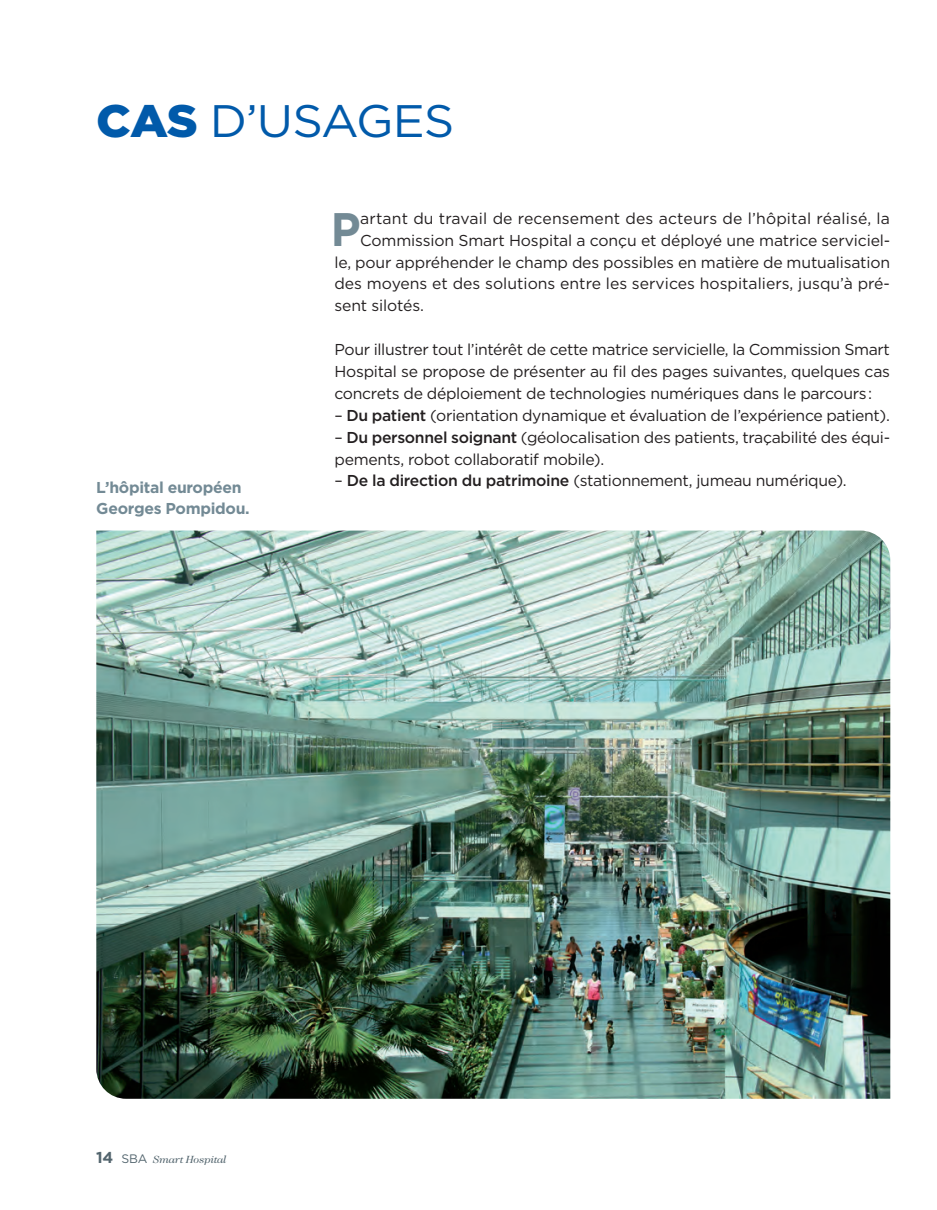
<style>
.page{position:relative;width:937px;height:1210px;background:#fff}
.page>*{position:absolute;margin:0;border:0;box-sizing:border-box;transform-origin:0 0}
.t1{font:700 47.07px "Gotham";color:#738a95;scale:.95 1}
.t2{font:45.5px "Gotham";letter-spacing:-.02em;color:#015aaa;scale:1.05 1}
.t3{font:15.75px/21.9px "Gotham";letter-spacing:-.02em;color:#231f20;text-align:justify}
.t4{font:15.75px "Gotham";color:#231f20}
.t5{font:15.75px "Gotham";letter-spacing:.01em;color:#231f20}
.t6{font:700 15.75px/21px "Gotham";letter-spacing:-.02em;color:#738a95}
.t7{font:italic 10.5px "Caslon Two Twenty Four";letter-spacing:-.02em;color:#53656e;scale:1.05 1}
.s1{font-weight:900}
.s2{font-weight:500}
.s3{font-family:"Gotham";font-weight:700;font-style:normal;font-size:15.75px}
.s4{font-family:"Gotham";font-style:normal;font-size:12.25px}
</style>
<div class="page">
<img style="left:96px;top:530px;width:794px;height:568px">
<h2 class="t2" style="left:96px;top:92px;width:342px"><span class="s1">CAS</span> D’USAGES</h2>
<p class="t6" style="left:96px;top:477px;width:155px">L’hôpital européen<br>Georges Pompidou.</p>
<h1 class="t1" style="left:331px;top:198px;width:33px">P</h1>
<p class="t5" style="left:360px;top:208px;width:531px">artant du travail de recensement des acteurs de l’hôpital réalisé, la</p>
<p class="t3" style="left:360px;top:229px;width:529px">Commission Smart Hospital a conçu et déployé une matrice serviciel-</p>
<p class="t3" style="left:334px;top:251px;width:557px">le, pour appréhender le champ des possibles en matière de mutualisation</p>
<p class="t4" style="left:334px;top:274px;width:557px">des moyens et des solutions entre les services hospitaliers, jusqu’à pré-</p>
<p class="t3" style="left:334px;top:294px;width:91px">sent silotés.</p>
<p class="t3" style="left:334px;top:338px;width:557px">Pour illustrer tout l’intérêt de cette matrice servicielle, la Commission Smart Hospital se propose de présenter au fil des pages suivantes, quelques cas concrets de déploiement de technologies numériques dans le parcours :</p>
<p class="t3" style="left:334px;top:404px;width:557px">– <span class="s2">Du patient</span> (orientation dynamique et évaluation de l’expérience patient).</p>
<p class="t3" style="left:334px;top:426px;width:557px">– <span class="s2">Du personnel soignant</span> (géolocalisation des patients, traçabilité des équi&shy;pements, robot collaboratif mobile).</p>
<p class="t3" style="left:334px;top:469px;width:514px">– <span class="s2">De la direction du patrimoine</span> (stationnement, jumeau numérique).</p>
<p class="t7" style="left:96px;top:1153px;width:126px"><span class="s3">14</span> <span class="s4">SBA</span> Smart Hospital</p>
</div>
